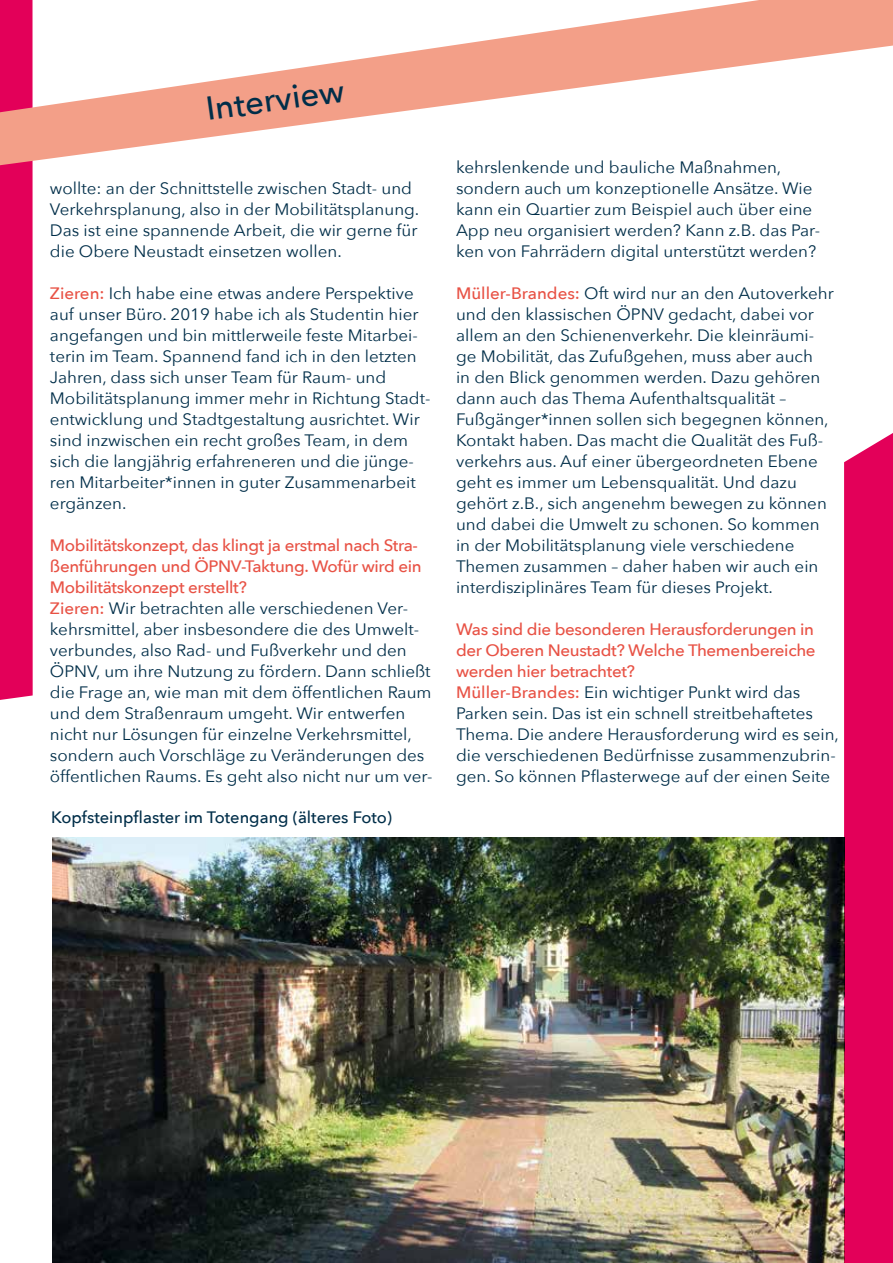
<style>
.page{position:relative;width:893px;height:1263px;background:#fff}
.page>*{position:absolute;margin:0;border:0;box-sizing:border-box;transform-origin:0 0}
.t1{font:500 33px "Avenir Next";color:#002e49}
.t2{font:16.5px/21px "Avenir Next";color:#002e49}
.t3{font:500 16.5px "Avenir Next";color:#002e49}
.s1{font-weight:500;color:#e85245}
</style>
<div class="page">
<img style="left:53px;top:837px;width:791px;height:426px">
<div style="left:0;top:165px;width:33px;height:535px;background:#e30059"></div>
<svg style="left:0;top:0;width:893px;height:165px"></svg>
<div style="left:844px;top:433px;width:49px;height:830px;background:#e30059"></div>
<h1 class="t1" style="left:202px;top:81px;width:141px;rotate:-8deg">Interview</h1>
<p class="t2" style="left:50px;top:177px;width:371px">wollte: an der Schnittstelle zwischen Stadt- und Verkehrsplanung, also in der Mobilitätsplanung.<br>Das ist eine spannende Arbeit, die wir gerne für die Obere Neustadt einsetzen wollen.</p>
<p class="t2" style="left:50px;top:282px;width:382px"><span class="s1">Zieren:</span> Ich habe eine etwas andere Perspektive auf unser Büro. 2019 habe ich als Studentin hier angefangen und bin mittlerweile feste Mitarbei&shy;terin im Team. Spannend fand ich in den letzten Jahren, dass sich unser Team für Raum- und Mobilitätsplanung immer mehr in Richtung Stadt&shy;entwicklung und Stadtgestaltung ausrichtet. Wir sind inzwischen ein recht großes Team, in dem sich die langjährig erfahreneren und die jünge&shy;ren Mitarbeiter*innen in guter Zusammenarbeit ergänzen.</p>
<p class="t2" style="left:50px;top:534px;width:384px"><span class="s1">Mobilitätskonzept, das klingt ja erstmal nach Stra&shy;ßenführungen und ÖPNV-Taktung. Wofür wird ein Mobilitätskonzept erstellt?<br>Zieren:</span> Wir betrachten alle verschiedenen Ver&shy;kehrsmittel, aber insbesondere die des Umwelt&shy;verbundes, also Rad- und Fußverkehr und den ÖPNV, um ihre Nutzung zu fördern. Dann schließt die Frage an, wie man mit dem öffentlichen Raum und dem Straßenraum umgeht. Wir entwerfen nicht nur Lösungen für einzelne Verkehrsmittel, sondern auch Vorschläge zu Veränderungen des öffentlichen Raums. Es geht also nicht nur um ver-</p>
<p class="t3" style="left:51px;top:804px;width:343px">Kopfsteinpflaster im Totengang (älteres Foto)</p>
<p class="t2" style="left:456px;top:156px;width:366px">kehrslenkende und bauliche Maßnahmen, sondern auch um konzeptionelle Ansätze. Wie kann ein Quartier zum Beispiel auch über eine App neu organisiert werden? Kann z.B. das Par&shy;ken von Fahrrädern digital unterstützt werden?</p>
<p class="t2" style="left:456px;top:282px;width:379px"><span class="s1">Müller-Brandes:</span> Oft wird nur an den Autoverkehr und den klassischen ÖPNV gedacht, dabei vor allem an den Schienenverkehr. Die kleinräumi&shy;ge Mobilität, das Zufußgehen, muss aber auch<br>in den Blick genommen werden. Dazu gehören dann auch das Thema Aufenthaltsqualität – Fußgänger*innen sollen sich begegnen können, Kontakt haben. Das macht die Qualität des Fuß&shy;verkehrs aus. Auf einer übergeordneten Ebene geht es immer um Lebensqualität. Und dazu gehört z.B., sich angenehm bewegen zu können und dabei die Umwelt zu schonen. So kommen in der Mobilitätsplanung viele verschiedene Themen zusammen – daher haben wir auch ein interdisziplinäres Team für dieses Projekt.</p>
<p class="t2" style="left:456px;top:618px;width:384px"><span class="s1">Was sind die besonderen Herausforderungen in der Oberen Neustadt? Welche Themenbereiche werden hier betrachtet?<br>Müller-Brandes:</span> Ein wichtiger Punkt wird das Parken sein. Das ist ein schnell streitbehaftetes Thema. Die andere Herausforderung wird es sein, die verschiedenen Bedürfnisse zusammenzubrin&shy;gen. So können Pflasterwege auf der einen Seite</p>
</div>
